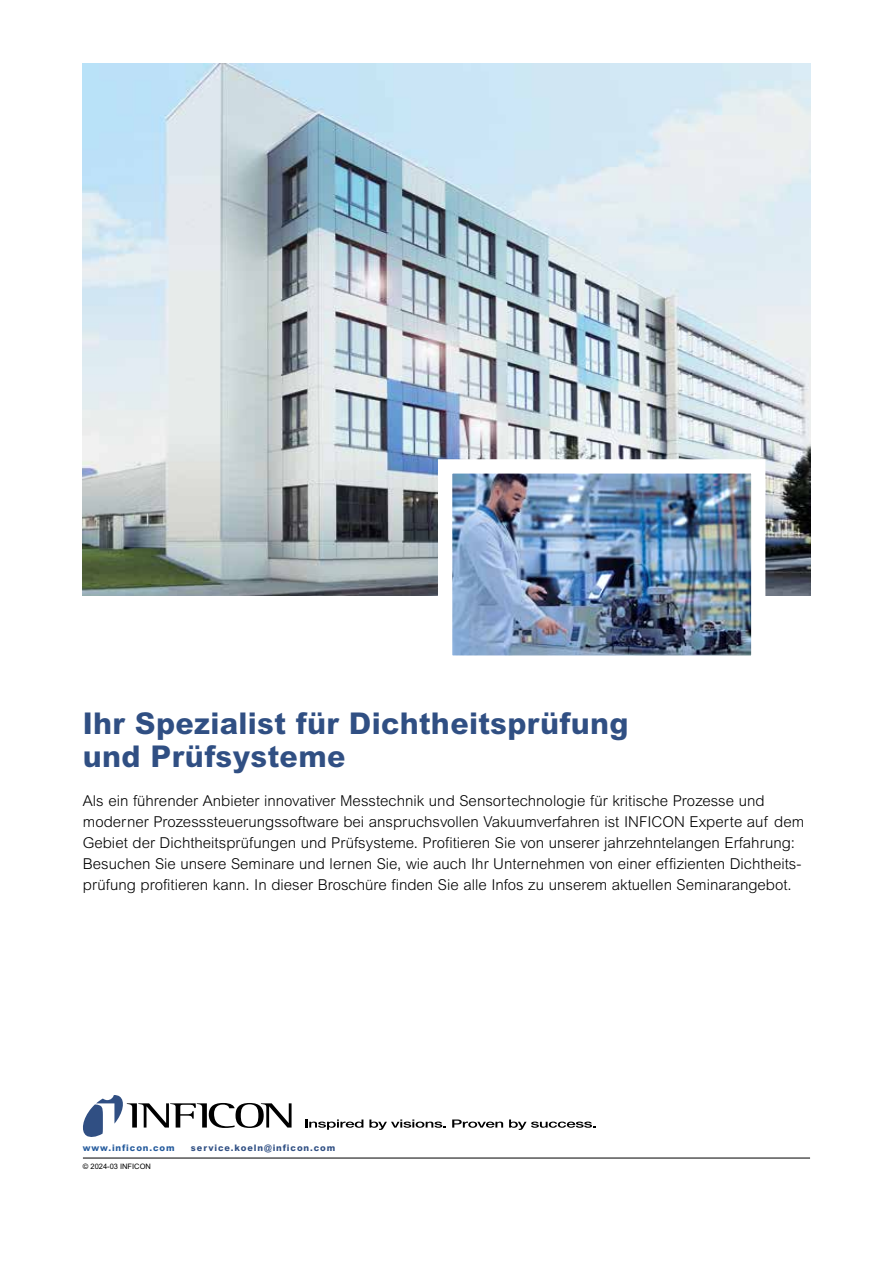
<style>
.page{position:relative;width:893px;height:1263px;background:#fff}
.page>*{position:absolute;margin:0;border:0;box-sizing:border-box;transform-origin:0 0}
.t1{font:800 30px/33px "Arial MT Std";letter-spacing:.01em;color:#304f83}
.t2{font:300 15px/21px "Arial MT Std";color:#000}
.t3{font:800 9px "Arial MT Std";letter-spacing:.1em;color:#304f83}
.t4{font:800 9px "Arial MT Std";letter-spacing:.1em;color:#245a9c}
.t5{font:7.5px "Arial MT Std";color:#000}
</style>
<div class="page">
<hr style="left:83px;top:1158px;width:727px;height:1px;background:#000">
<img style="left:83px;top:64px;width:727px;height:531px">
<img style="left:431px;top:452px;width:342px;height:204px">
<svg style="left:83px;top:1095px;width:209px;height:42px"></svg>
<svg style="left:306px;top:1119px;width:57px;height:11px"></svg>
<svg style="left:369px;top:1119px;width:77px;height:11px"></svg>
<svg style="left:452px;top:1119px;width:51px;height:9px"></svg>
<svg style="left:509px;top:1119px;width:87px;height:11px"></svg>
<h1 class="t1" style="left:83px;top:706px;width:547px">Ihr Spezialist für Dichtheitsprüfung und Prüfsysteme</h1>
<p class="t2" style="left:83px;top:790px;width:723px">Als ein führender Anbieter innovativer Messtechnik und Sensortechnologie für kritische Prozesse und moderner Prozesssteuerungssoftware bei anspruchsvollen Vakuumverfahren ist INFICON Experte auf dem Gebiet der Dichtheitsprüfungen und Prüfsysteme. Profitieren Sie von unserer jahrzehntelangen Erfahrung:<br>Besuchen Sie unsere Seminare und lernen Sie, wie auch Ihr Unternehmen von einer effizienten Dichtheits&shy;prüfung profitieren kann. In dieser Broschüre finden Sie alle Infos zu unserem aktuellen Seminarangebot.</p>
<p class="t4" style="left:83px;top:1143px;width:93px">www.inficon.com</p>
<p class="t3" style="left:191px;top:1143px;width:146px">service.koeln@inficon.com</p>
<p class="t5" style="left:83px;top:1162px;width:70px">© 2024-03 INFICON</p>
</div>
